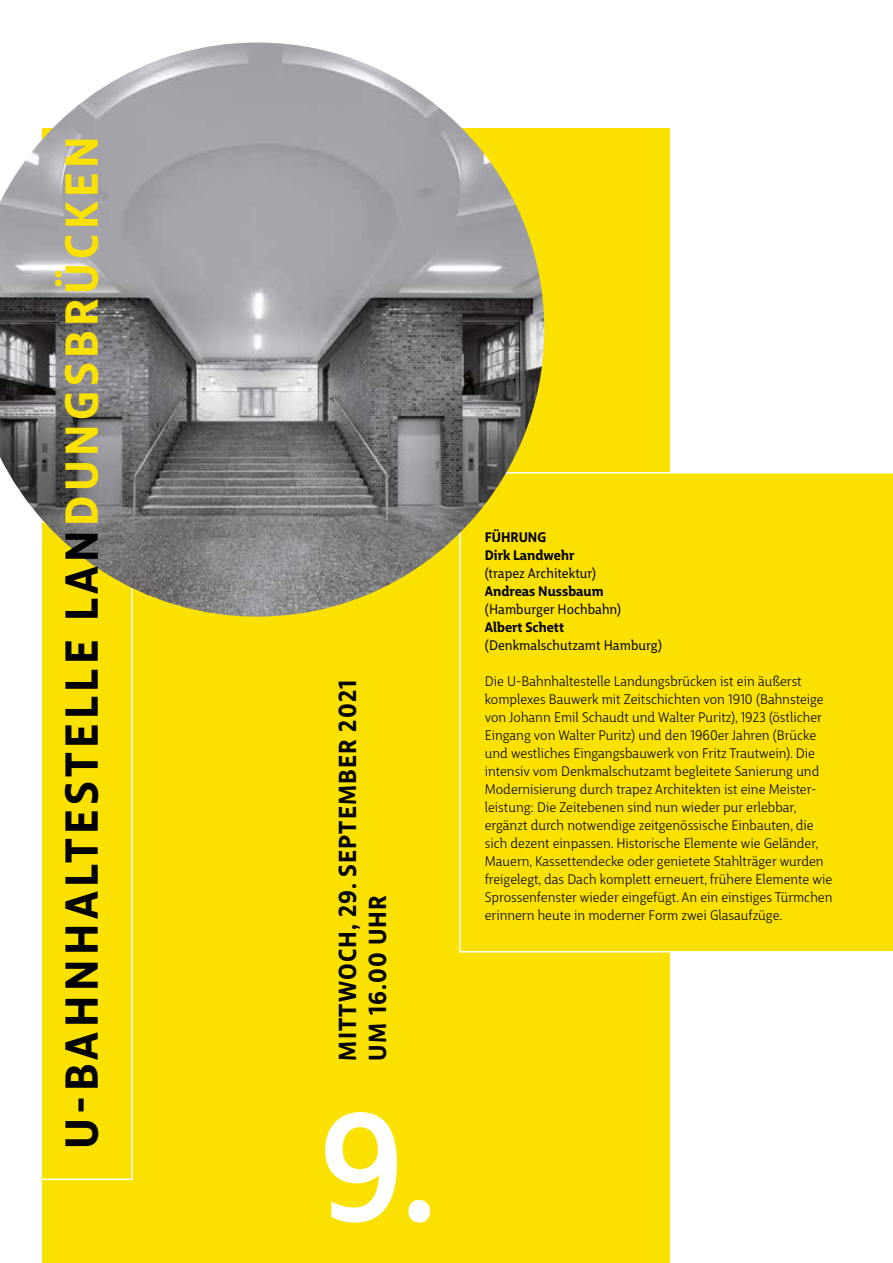
<style>
.page{position:relative;width:893px;height:1263px;background:#fff}
.page>*{position:absolute;margin:0;border:0;box-sizing:border-box;transform-origin:0 0}
.t1{font:500 150px "Big City Grotesque Pro";color:#fff}
.t2{font:700 45px "Big City Grotesque Pro";letter-spacing:.1em;color:#000}
.t3{font:700 24px/30px "Big City Grotesque Pro";letter-spacing:.05em;color:#000}
.t4{font:13.5px/18px "Big City Grotesque Pro";color:#000}
.t5{font:13.5px "Big City Grotesque Pro";color:#000}
.t6{font:700 13.5px/18px "Big City Grotesque Pro";color:#000}
.s1{color:#fbe100}
</style>
<div class="page">
<div style="left:43px;top:128px;width:627px;height:1135px;background:#fbe100"></div>
<div style="left:459px;top:472px;width:434px;height:480px;background:#fbe100"></div>
<svg style="left:42px;top:617px;width:91px;height:563px"></svg>
<img style="left:0;top:43px;width:544px;height:574px">
<h2 class="t2" style="left:44px;top:1149px;width:1014px;rotate:-90deg">U-BAHNHALTESTELLE LAN<span class="s1">DUNGSBRÜCKEN</span></h2>
<h3 class="t3" style="left:331px;top:1060px;width:382px;rotate:-90deg">MITTWOCH, 29. SEPTEMBER 2021<br>UM 16.00 UHR</h3>
<h1 class="t1" style="left:319px;top:1045px;width:120px">9.</h1>
<p class="t6" style="left:485px;top:527px;width:91px">FÜHRUNG<br>Dirk Landwehr</p>
<p class="t5" style="left:485px;top:563px;width:113px">(trapez Architektur)</p>
<p class="t6" style="left:485px;top:581px;width:120px">Andreas Nussbaum</p>
<p class="t5" style="left:485px;top:599px;width:138px">(Hamburger Hochbahn)</p>
<p class="t6" style="left:485px;top:617px;width:81px">Albert Schett</p>
<p class="t5" style="left:485px;top:635px;width:179px">(Denkmalschutzamt Hamburg)</p>
<p class="t4" style="left:485px;top:671px;width:349px">Die U-Bahnhaltestelle Landungsbrücken ist ein äußerst komplexes Bauwerk mit Zeitschichten von 1910 (Bahnsteige von Johann Emil Schaudt und Walter Puritz), 1923 (östlicher Eingang von Walter Puritz) und den 1960er Jahren (Brücke und westliches Eingangsbauwerk von Fritz Trautwein). Die intensiv vom Denkmalschutzamt begleitete Sanierung und Modernisierung durch trapez Architekten ist eine Meister&shy;leistung: Die Zeitebenen sind nun wieder pur erlebbar, ergänzt durch notwendige zeitgenössische Einbauten, die sich dezent einpassen. Historische Elemente wie Geländer, Mauern, Kassettendecke oder genietete Stahlträger wurden freigelegt, das Dach komplett erneuert, frühere Elemente wie Sprossenfenster wieder eingefügt. An ein einstiges Türmchen erinnern heute in moderner Form zwei Glasaufzüge.</p>
</div>
